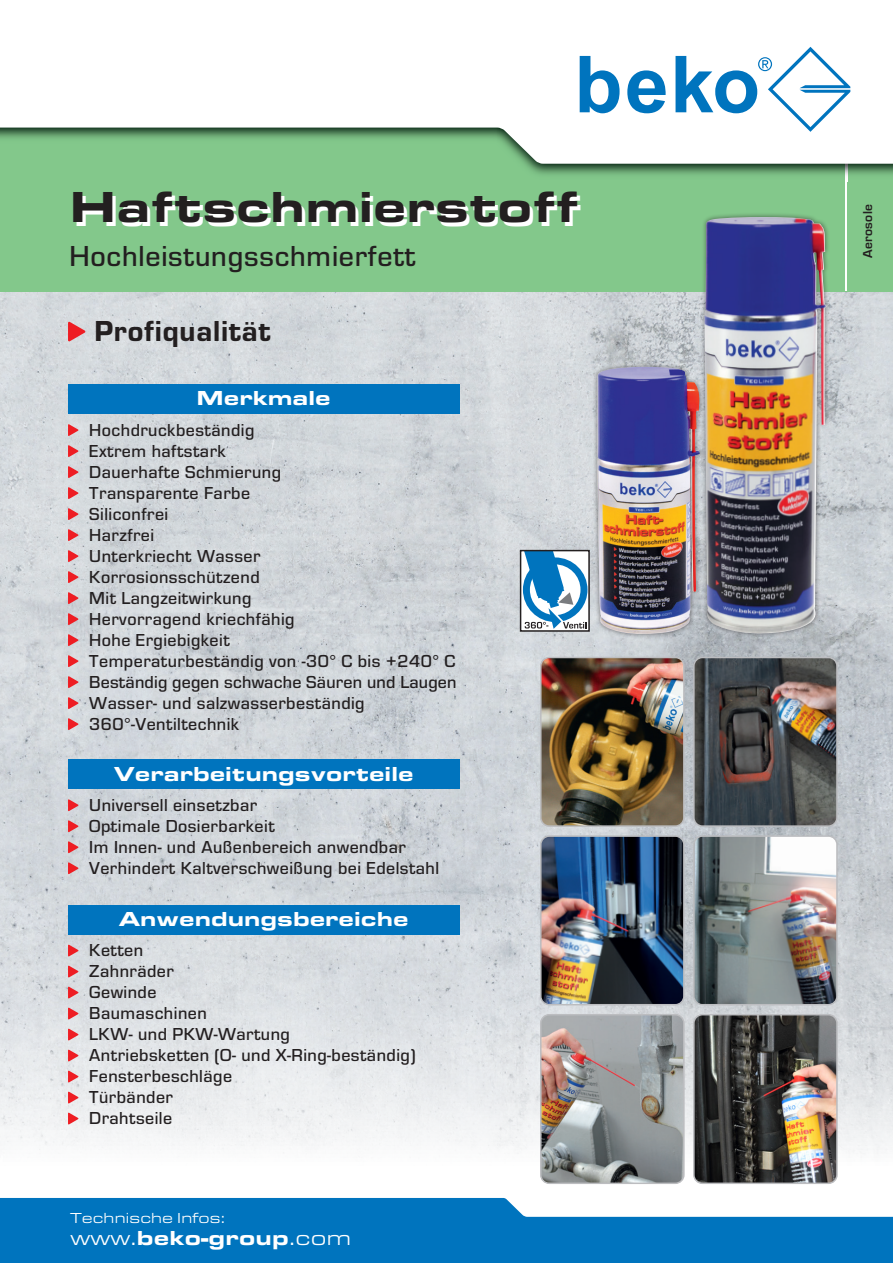
<style>
.page{position:relative;width:893px;height:1263px;background:#fff}
.page>*{position:absolute;margin:0;border:0;box-sizing:border-box;transform-origin:0 0}
.t1{font:900 expanded 45px "Eurostile TOT";color:#231f20}
.t2{font:500 30px "Eurostile TOT";letter-spacing:.025em;color:#231f20}
.t3{font:30px "Eurostile TOT Hea";letter-spacing:.025em;color:#231f20}
.t4{font:900 expanded 21px "Eurostile TOT";color:#fff}
.t5{font:500 18px/21px "Eurostile TOT";letter-spacing:.025em;color:#231f20}
.t6{font:expanded 15px "Eurostile TOT";letter-spacing:.01em;color:#fff}
.t7{font:700 13.5px "Eurostile TOT";letter-spacing:.025em;color:#231f20}
.s1{font-weight:400}
</style>
<div class="page">
<img style="left:0;top:291px;width:893px;height:863px">
<div style="left:0;top:0;width:893px;height:291px;background:#83c88b"></div>
<hr style="left:845px;top:147px;width:2px;height:144px;background:#fff">
<img style="left:525px;top:164px;width:368px;height:17px">
<img style="left:845px;top:164px;width:2px;height:17px">
<svg style="left:0;top:0;width:893px;height:164px;background:#e9f3eb"></svg>
<svg style="left:580px;top:56px;width:40px;height:57px;background:#72b2db"></svg>
<svg style="left:627px;top:70px;width:39px;height:43px;background:#63aad7"></svg>
<svg style="left:675px;top:47px;width:175px;height:85px;background:#c6dff0"></svg>
<svg style="left:0;top:1198px;width:893px;height:65px;background:#1f85c5"></svg>
<div style="left:68px;top:905px;width:391px;height:29px;background:#0074be"></div>
<svg style="left:68px;top:945px;width:10px;height:11px"></svg>
<svg style="left:68px;top:966px;width:10px;height:11px"></svg>
<svg style="left:68px;top:987px;width:10px;height:11px"></svg>
<svg style="left:68px;top:1008px;width:10px;height:11px"></svg>
<svg style="left:68px;top:1029px;width:10px;height:11px"></svg>
<svg style="left:68px;top:1050px;width:10px;height:11px"></svg>
<svg style="left:68px;top:1071px;width:10px;height:11px"></svg>
<svg style="left:68px;top:1092px;width:10px;height:11px"></svg>
<svg style="left:68px;top:1113px;width:10px;height:11px"></svg>
<div style="left:68px;top:384px;width:391px;height:30px;background:#0074be"></div>
<svg style="left:68px;top:424px;width:10px;height:12px"></svg>
<svg style="left:68px;top:445px;width:10px;height:12px"></svg>
<svg style="left:68px;top:466px;width:10px;height:12px"></svg>
<svg style="left:68px;top:487px;width:10px;height:12px"></svg>
<svg style="left:68px;top:508px;width:10px;height:12px"></svg>
<svg style="left:68px;top:529px;width:10px;height:12px"></svg>
<svg style="left:68px;top:550px;width:10px;height:12px"></svg>
<svg style="left:68px;top:571px;width:10px;height:12px"></svg>
<svg style="left:68px;top:592px;width:10px;height:12px"></svg>
<svg style="left:68px;top:613px;width:10px;height:12px"></svg>
<svg style="left:68px;top:634px;width:10px;height:12px"></svg>
<svg style="left:68px;top:655px;width:10px;height:12px"></svg>
<svg style="left:68px;top:676px;width:10px;height:12px"></svg>
<svg style="left:68px;top:697px;width:10px;height:12px"></svg>
<svg style="left:68px;top:718px;width:10px;height:12px"></svg>
<div style="left:68px;top:759px;width:391px;height:30px;background:#0074be"></div>
<svg style="left:68px;top:799px;width:10px;height:12px"></svg>
<svg style="left:68px;top:820px;width:10px;height:12px"></svg>
<svg style="left:68px;top:841px;width:10px;height:12px"></svg>
<svg style="left:68px;top:862px;width:10px;height:12px"></svg>
<svg style="left:68px;top:322px;width:17px;height:19px"></svg>
<img style="left:541px;top:657px;width:143px;height:169px">
<div style="left:540px;top:657px;width:145px;height:170px;border:2px solid #bcbdc0;border-radius:9px"></div>
<img style="left:541px;top:836px;width:143px;height:169px">
<div style="left:540px;top:835px;width:145px;height:170px;border:2px solid #bcbdc0;border-radius:9px"></div>
<img style="left:541px;top:1015px;width:143px;height:166px">
<div style="left:540px;top:1014px;width:145px;height:170px;border:2px solid #bcbdc0;border-radius:9px"></div>
<div style="left:700px;top:212px;width:131px;height:426px;background:#231f20;opacity:.5"></div>
<img style="left:704px;top:217px;width:122px;height:422px">
<div style="left:592px;top:362px;width:112px;height:277px;background:#231f20;opacity:.5"></div>
<img style="left:597px;top:367px;width:103px;height:268px">
<img style="left:694px;top:657px;width:143px;height:169px">
<div style="left:693px;top:657px;width:145px;height:170px;border:2px solid #bcbdc0;border-radius:9px"></div>
<img style="left:694px;top:836px;width:143px;height:169px">
<div style="left:693px;top:835px;width:145px;height:170px;border:2px solid #bcbdc0;border-radius:9px"></div>
<img style="left:694px;top:1015px;width:143px;height:166px">
<div style="left:693px;top:1014px;width:145px;height:170px;border:2px solid #bcbdc0;border-radius:9px"></div>
<svg style="left:523px;top:553px;width:64px;height:76px"></svg>
<div style="left:520px;top:550px;width:70px;height:82px;border:2px solid #231f20"></div>
<h1 class="t1" style="left:70px;top:181px;width:511px">Haftschmierstoff</h1>
<h2 class="t2" style="left:70px;top:240px;width:347px">Hochleistungsschmierfett</h2>
<h2 class="t3" style="left:94px;top:315px;width:178px">Profiqualität</h2>
<p class="t4" style="left:197px;top:386px;width:136px">Merkmale</p>
<p class="t5" style="left:89px;top:420px;width:369px">Hochdruckbeständig<br>Extrem haftstark<br>Dauerhafte Schmierung<br>Transparente Farbe<br>Siliconfrei<br>Harzfrei<br>Unterkriecht Wasser<br>Korrosionsschützend<br>Mit Langzeitwirkung<br>Hervorragend kriechfähig<br>Hohe Ergiebigkeit<br>Temperaturbeständig von -30° C bis +240° C<br>Beständig gegen schwache Säuren und Laugen<br>Wasser- und salzwasserbeständig<br>360°-Ventiltechnik</p>
<p class="t4" style="left:114px;top:761px;width:301px">Verarbeitungsvorteile</p>
<p class="t5" style="left:89px;top:795px;width:351px">Universell einsetzbar<br>Optimale Dosierbarkeit<br>Im Innen- und Außenbereich anwendbar Verhindert Kaltverschweißung bei Edelstahl</p>
<p class="t4" style="left:119px;top:907px;width:291px">Anwendungsbereiche</p>
<p class="t5" style="left:89px;top:940px;width:328px">Ketten<br>Zahnräder<br>Gewinde<br>Baumaschinen<br>LKW- und PKW-Wartung<br>Antriebsketten (O- und X-Ring-beständig)<br>Fensterbeschläge<br>Türbänder<br>Drahtseile</p>
<p class="t6" style="left:70px;top:1210px;width:156px">Technische Infos:</p>
<p class="t4" style="left:70px;top:1226px;width:282px"><span class="s1">www.</span>beko-group<span class="s1">.com</span></p>
<p class="t7" style="left:860px;top:258px;width:55px;rotate:-90deg">Aerosole</p>
</div>
